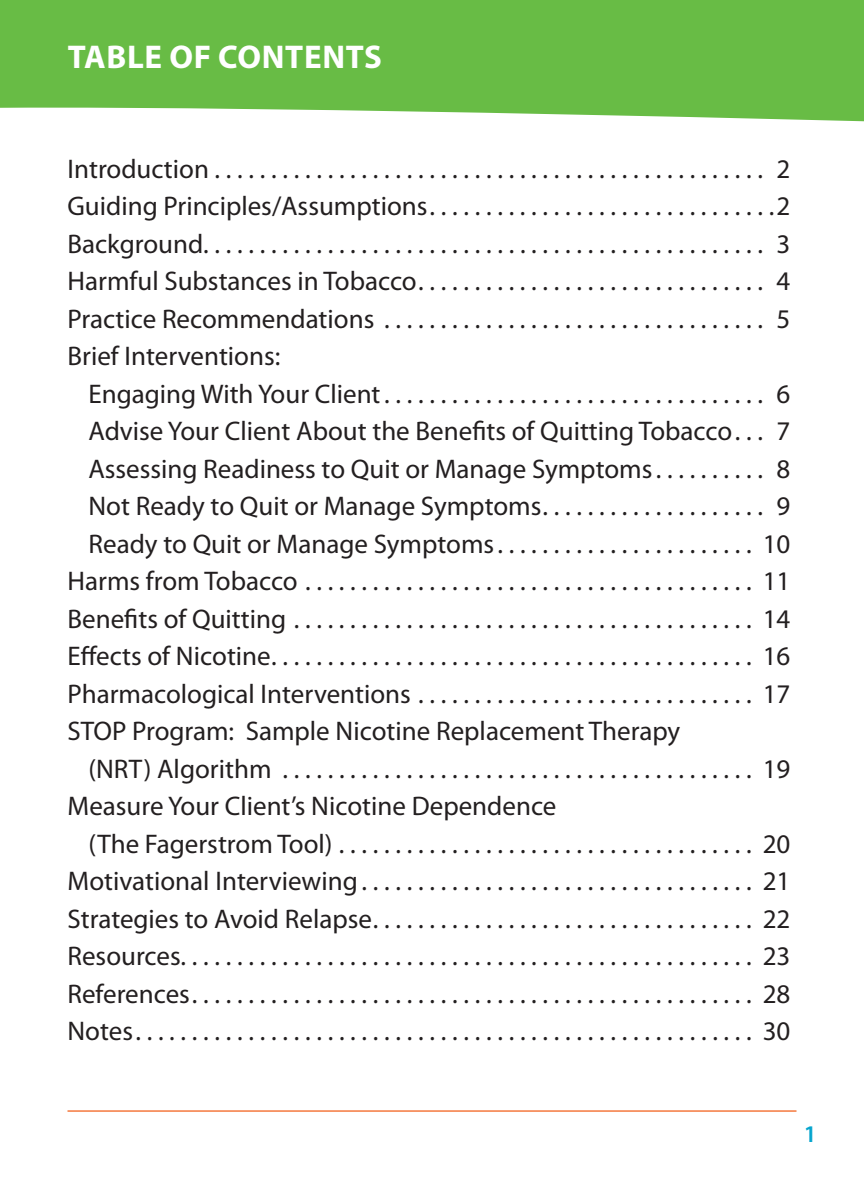
<style>
.page{position:relative;width:864px;height:1188px;background:#fff}
.page>*{position:absolute;margin:0;border:0;box-sizing:border-box;transform-origin:0 0}
.SECTION_HEADER__whit{font:700 33px "Myriad Pro";letter-spacing:.02em;color:#fff}
.TOC__tabs_2_right{font:27px/37.5px "Myriad Pro";color:#231f20}
.t1{font:600 24px "Myriad Pro";color:#06a5ce}
</style>
<div class="page">
<svg style="left:0;top:0;width:864px;height:122px;background:#73c153"></svg>
<hr style="left:68px;top:1110px;width:728px;height:2px;background:#f4793e">
<p class="SECTION_HEADER__whit" style="left:68px;top:38px;width:316px">TABLE OF CONTENTS</p>
<p class="TOC__tabs_2_right" style="left:68px;top:151px;width:725px">Introduction . . . . . . . . . . . . . . . . . . . . . . . . . . . . . . . . . . . . . . . . . . . . . . . . . 2</p>
<p class="TOC__tabs_2_right" style="left:68px;top:188px;width:725px">Guiding Principles/Assumptions . . . . . . . . . . . . . . . . . . . . . . . . . . . . . . 2</p>
<p class="TOC__tabs_2_right" style="left:68px;top:226px;width:725px">Background.................................................. 3</p>
<p class="TOC__tabs_2_right" style="left:68px;top:263px;width:725px">Harmful Substances in Tobacco . . . . . . . . . . . . . . . . . . . . . . . . . . . . . . . 4</p>
<p class="TOC__tabs_2_right" style="left:68px;top:301px;width:725px">Practice Recommendations . . . . . . . . . . . . . . . . . . . . . . . . . . . . . . . . . . 5</p>
<p class="TOC__tabs_2_right" style="left:68px;top:338px;width:214px">Brief Interventions:</p>
<p class="TOC__tabs_2_right" style="left:89px;top:376px;width:703px">Engaging With Your Client . . . . . . . . . . . . . . . . . . . . . . . . . . . . . . . . . . 6</p>
<p class="TOC__tabs_2_right" style="left:89px;top:413px;width:703px">Advise Your Client About the Benefits of Quitting Tobacco . . . 7</p>
<p class="TOC__tabs_2_right" style="left:89px;top:451px;width:703px">Assessing Readiness to Quit or Manage Symptoms . . . . . . . . . . 8</p>
<p class="TOC__tabs_2_right" style="left:89px;top:488px;width:703px">Not Ready to Quit or Manage Symptoms . . . . . . . . . . . . . . . . . . . . 9</p>
<p class="TOC__tabs_2_right" style="left:89px;top:526px;width:703px">Ready to Quit or Manage Symptoms . . . . . . . . . . . . . . . . . . . . . . 10</p>
<p class="TOC__tabs_2_right" style="left:68px;top:563px;width:725px">Harms from Tobacco . . . . . . . . . . . . . . . . . . . . . . . . . . . . . . . . . . . . . . . 11</p>
<p class="TOC__tabs_2_right" style="left:68px;top:601px;width:725px">Benefits of Quitting . . . . . . . . . . . . . . . . . . . . . . . . . . . . . . . . . . . . . . . . 14</p>
<p class="TOC__tabs_2_right" style="left:68px;top:638px;width:725px">Effects of Nicotine . . . . . . . . . . . . . . . . . . . . . . . . . . . . . . . . . . . . . . . . . . 16</p>
<p class="TOC__tabs_2_right" style="left:68px;top:676px;width:725px">Pharmacological Interventions . . . . . . . . . . . . . . . . . . . . . . . . . . . . . 17</p>
<p class="TOC__tabs_2_right" style="left:89px;top:713px;width:703px;text-indent:-21px">STOP Program: Sample Nicotine Replacement Therapy<br>(NRT) Algorithm . . . . . . . . . . . . . . . . . . . . . . . . . . . . . . . . . . . . . . . . . 19</p>
<p class="TOC__tabs_2_right" style="left:89px;top:788px;width:703px;text-indent:-21px">Measure Your Client’s Nicotine Dependence<br>(The Fagerstrom Tool) . . . . . . . . . . . . . . . . . . . . . . . . . . . . . . . . . . . . 20</p>
<p class="TOC__tabs_2_right" style="left:68px;top:863px;width:725px">Motivational Interviewing . . . . . . . . . . . . . . . . . . . . . . . . . . . . . . . . . . 21</p>
<p class="TOC__tabs_2_right" style="left:68px;top:901px;width:725px">Strategies to Avoid Relapse . . . . . . . . . . . . . . . . . . . . . . . . . . . . . . . . . 22</p>
<p class="TOC__tabs_2_right" style="left:68px;top:938px;width:725px">Resources................................................... 23</p>
<p class="TOC__tabs_2_right" style="left:68px;top:976px;width:725px">References . . . . . . . . . . . . . . . . . . . . . . . . . . . . . . . . . . . . . . . . . . . . . . . . . 28</p>
<p class="TOC__tabs_2_right" style="left:68px;top:1013px;width:725px">Notes . . . . . . . . . . . . . . . . . . . . . . . . . . . . . . . . . . . . . . . . . . . . . . . . . . . . . . 30</p>
<p class="t1" style="left:804px;top:1121px;width:14px">1</p>
</div>
